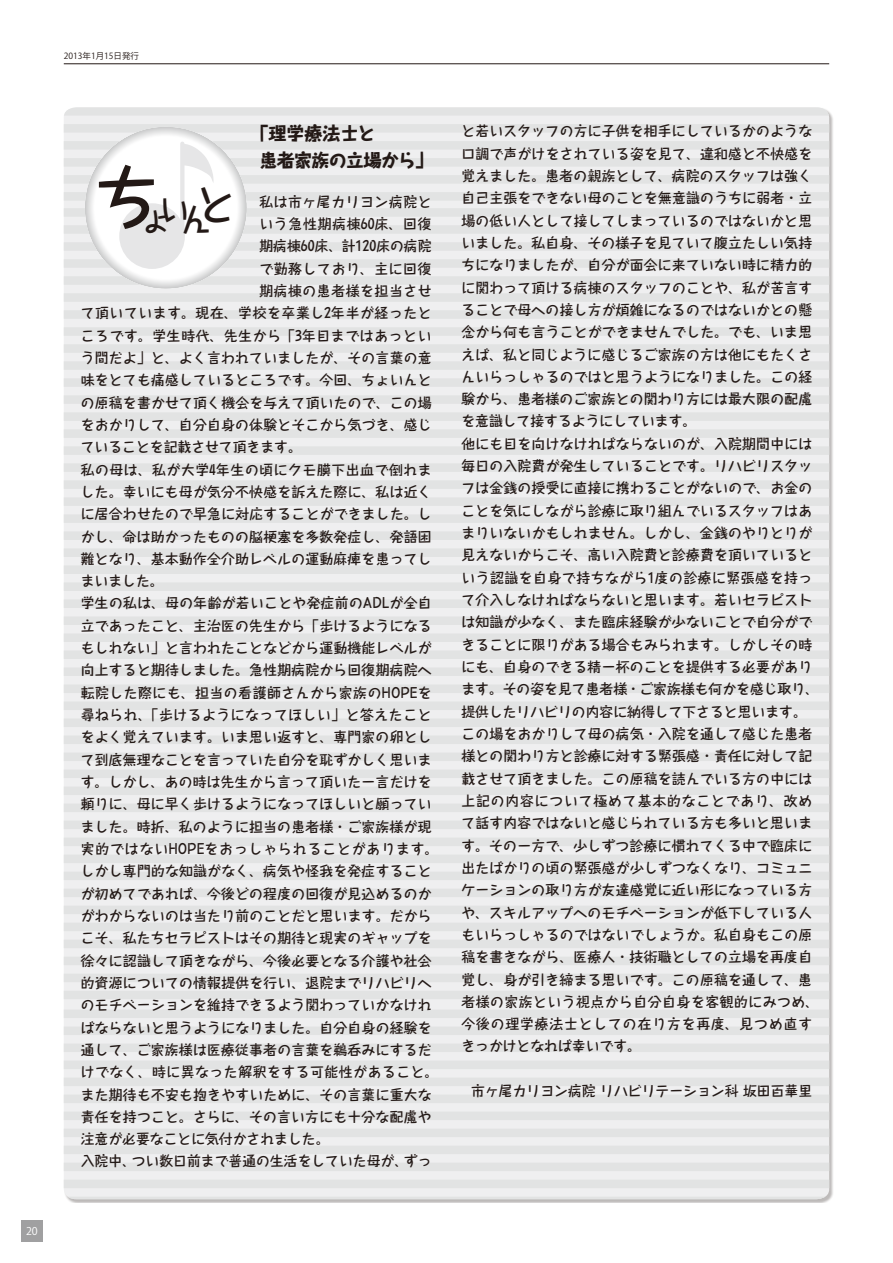
<style>
.page{position:relative;width:893px;height:1263px;background:#fff}
.page>*{position:absolute;margin:0;border:0;box-sizing:border-box;transform-origin:0 0}
.t1{font:67.05px "Taka Hand Std De Bold 90 msp RKSJ H";color:#231916}
.t2{font:800 18px/27.2px "Taka Hand Std";letter-spacing:-.04em;color:#231916}
.t3{font:700 13.8px/22.4px "Taka Hand Std De";letter-spacing:.015em;color:#231916}
.t4{font:700 13.8px "Taka Hand Std De";letter-spacing:.04em;color:#231916}
.t5{font:700 13.8px "Taka Hand Std De";letter-spacing:.045em;color:#231916}
.t6{font:700 13.8px "Taka Hand Std De";letter-spacing:.065em;color:#231916}
.t7{font:700 13.8px "Taka Hand Std De";letter-spacing:.055em;color:#231916}
.t8{font:10.65px "Koz Go Pro";color:#fff}
.t9{font:8.55px "Koz Go Pro";color:#231916}
.s1{font-size:30.75px}
.s2{font-size:40.95px}
</style>
<div class="page">
<div style="left:64px;top:116px;width:765px;height:1081px;background:#efeff0"></div>
<div style="left:64px;top:208px;width:765px;height:9px;background:#e2e3e3"></div>
<div style="left:64px;top:225px;width:765px;height:9px;background:#e2e3e3"></div>
<div style="left:64px;top:242px;width:765px;height:9px;background:#e2e3e3"></div>
<div style="left:64px;top:259px;width:765px;height:9px;background:#e2e3e3"></div>
<div style="left:64px;top:276px;width:765px;height:9px;background:#e2e3e3"></div>
<div style="left:64px;top:293px;width:765px;height:9px;background:#e2e3e3"></div>
<div style="left:64px;top:310px;width:765px;height:9px;background:#e2e3e3"></div>
<div style="left:64px;top:327px;width:765px;height:9px;background:#e2e3e3"></div>
<div style="left:64px;top:344px;width:765px;height:9px;background:#e2e3e3"></div>
<div style="left:64px;top:361px;width:765px;height:9px;background:#e2e3e3"></div>
<div style="left:64px;top:378px;width:765px;height:9px;background:#e2e3e3"></div>
<div style="left:64px;top:395px;width:765px;height:9px;background:#e2e3e3"></div>
<div style="left:64px;top:107px;width:765px;height:9px;background:#e2e3e3"></div>
<div style="left:64px;top:124px;width:765px;height:9px;background:#e2e3e3"></div>
<div style="left:64px;top:141px;width:765px;height:9px;background:#e2e3e3"></div>
<div style="left:64px;top:158px;width:765px;height:9px;background:#e2e3e3"></div>
<div style="left:64px;top:175px;width:765px;height:9px;background:#e2e3e3"></div>
<div style="left:64px;top:192px;width:765px;height:9px;background:#e2e3e3"></div>
<div style="left:64px;top:412px;width:765px;height:9px;background:#e2e3e3"></div>
<div style="left:64px;top:429px;width:765px;height:9px;background:#e2e3e3"></div>
<div style="left:64px;top:446px;width:765px;height:9px;background:#e2e3e3"></div>
<div style="left:64px;top:463px;width:765px;height:9px;background:#e2e3e3"></div>
<div style="left:64px;top:480px;width:765px;height:9px;background:#e2e3e3"></div>
<div style="left:64px;top:497px;width:765px;height:9px;background:#e2e3e3"></div>
<div style="left:64px;top:514px;width:765px;height:9px;background:#e2e3e3"></div>
<div style="left:64px;top:531px;width:765px;height:9px;background:#e2e3e3"></div>
<div style="left:64px;top:548px;width:765px;height:9px;background:#e2e3e3"></div>
<div style="left:64px;top:565px;width:765px;height:9px;background:#e2e3e3"></div>
<div style="left:64px;top:582px;width:765px;height:9px;background:#e2e3e3"></div>
<div style="left:64px;top:599px;width:765px;height:9px;background:#e2e3e3"></div>
<div style="left:64px;top:616px;width:765px;height:9px;background:#e2e3e3"></div>
<div style="left:64px;top:633px;width:765px;height:9px;background:#e2e3e3"></div>
<div style="left:64px;top:650px;width:765px;height:9px;background:#e2e3e3"></div>
<div style="left:64px;top:667px;width:765px;height:9px;background:#e2e3e3"></div>
<div style="left:64px;top:684px;width:765px;height:9px;background:#e2e3e3"></div>
<div style="left:64px;top:701px;width:765px;height:9px;background:#e2e3e3"></div>
<div style="left:64px;top:718px;width:765px;height:9px;background:#e2e3e3"></div>
<div style="left:64px;top:735px;width:765px;height:9px;background:#e2e3e3"></div>
<div style="left:64px;top:752px;width:765px;height:9px;background:#e2e3e3"></div>
<div style="left:64px;top:769px;width:765px;height:9px;background:#e2e3e3"></div>
<div style="left:64px;top:786px;width:765px;height:9px;background:#e2e3e3"></div>
<div style="left:64px;top:803px;width:765px;height:9px;background:#e2e3e3"></div>
<div style="left:64px;top:820px;width:765px;height:9px;background:#e2e3e3"></div>
<div style="left:64px;top:837px;width:765px;height:9px;background:#e2e3e3"></div>
<div style="left:64px;top:855px;width:765px;height:8px;background:#e2e3e3"></div>
<div style="left:64px;top:872px;width:765px;height:8px;background:#e2e3e3"></div>
<div style="left:64px;top:889px;width:765px;height:8px;background:#e2e3e3"></div>
<div style="left:64px;top:906px;width:765px;height:8px;background:#e2e3e3"></div>
<div style="left:64px;top:923px;width:765px;height:8px;background:#e2e3e3"></div>
<div style="left:64px;top:940px;width:765px;height:8px;background:#e2e3e3"></div>
<div style="left:64px;top:957px;width:765px;height:8px;background:#e2e3e3"></div>
<div style="left:64px;top:974px;width:765px;height:8px;background:#e2e3e3"></div>
<div style="left:64px;top:991px;width:765px;height:8px;background:#e2e3e3"></div>
<div style="left:64px;top:1009px;width:765px;height:9px;background:#e2e3e3"></div>
<div style="left:64px;top:1026px;width:765px;height:9px;background:#e2e3e3"></div>
<div style="left:64px;top:1043px;width:765px;height:9px;background:#e2e3e3"></div>
<div style="left:64px;top:1060px;width:765px;height:9px;background:#e2e3e3"></div>
<div style="left:64px;top:1077px;width:765px;height:9px;background:#e2e3e3"></div>
<div style="left:64px;top:1094px;width:765px;height:9px;background:#e2e3e3"></div>
<div style="left:64px;top:1111px;width:765px;height:9px;background:#e2e3e3"></div>
<div style="left:64px;top:1128px;width:765px;height:9px;background:#e2e3e3"></div>
<div style="left:64px;top:1145px;width:765px;height:9px;background:#e2e3e3"></div>
<div style="left:64px;top:1162px;width:765px;height:9px;background:#e2e3e3"></div>
<div style="left:64px;top:1180px;width:765px;height:8px;background:#e2e3e3"></div>
<hr style="left:64px;top:1197px;width:765px;height:2px;background:#e2e3e3">
<svg style="left:87px;top:129px;width:158px;height:158px"></svg>
<div style="left:21px;top:1220px;width:22px;height:22px;background:#a0a0a1"></div>
<hr style="left:64px;top:64px;width:765px;height:1px;background:#231916">
<p class="t8" style="left:26px;top:1224px;width:13px">20</p>
<p class="t9" style="left:64px;top:51px;width:77px">2013年1月15日発行</p>
<h2 class="t2" style="left:259px;top:118px;width:176px;text-indent:-9px">「理学療法士と<br>患者家族の立場から」</h2>
<p class="t4" style="left:259px;top:192px;width:174px">私は市ヶ尾カリヨン病院と</p>
<p class="t7" style="left:259px;top:214px;width:174px">いう急性期病棟60床、回復</p>
<p class="t3" style="left:259px;top:234px;width:174px">期病棟60床、計120床の病院</p>
<p class="t5" style="left:259px;top:259px;width:174px">で勤務しており、主に回復</p>
<p class="t4" style="left:259px;top:281px;width:174px">期病棟の患者様を担当させ</p>
<p class="t5" style="left:81px;top:303px;width:352px">て頂いています。現在、学校を卒業し2年半が経ったと</p>
<p class="t5" style="left:81px;top:326px;width:352px">ころです。学生時代、先生から「3年目まではあっとい</p>
<p class="t3" style="left:81px;top:345px;width:352px">う間だよ」と、よく言われていましたが、その言葉の意</p>
<p class="t3" style="left:81px;top:368px;width:352px">味をとても痛感しているところです。今回、ちょいんと</p>
<p class="t3" style="left:81px;top:390px;width:352px">の原稿を書かせて頂く機会を与えて頂いたので、この場</p>
<p class="t3" style="left:81px;top:412px;width:352px">をおかりして、自分自身の体験とそこから気づき、感じ</p>
<p class="t3" style="left:81px;top:435px;width:223px">ていることを記載させて頂きます。</p>
<p class="t4" style="left:81px;top:460px;width:352px">私の母は、私が大学4年生の頃にクモ膜下出血で倒れま</p>
<p class="t3" style="left:81px;top:479px;width:352px">した。幸いにも母が気分不快感を訴えた際に、私は近く</p>
<p class="t3" style="left:81px;top:501px;width:352px">に居合わせたので早急に対応することができました。し</p>
<p class="t3" style="left:81px;top:524px;width:352px">かし、命は助かったものの脳梗塞を多数発症し、発語困</p>
<p class="t3" style="left:81px;top:546px;width:352px">難となり、基本動作全介助レベルの運動麻痺を患ってし</p>
<p class="t3" style="left:81px;top:568px;width:84px">まいました。</p>
<p class="t3" style="left:81px;top:591px;width:352px">学生の私は、母の年齢が若いことや発症前のADLが全自</p>
<p class="t3" style="left:81px;top:613px;width:352px">立であったこと、主治医の先生から「歩けるようになる</p>
<p class="t3" style="left:81px;top:635px;width:352px">もしれない」と言われたことなどから運動機能レベルが</p>
<p class="t3" style="left:81px;top:658px;width:352px">向上すると期待しました。急性期病院から回復期病院へ</p>
<p class="t4" style="left:81px;top:683px;width:352px">転院した際にも、担当の看護師さんから家族のHOPEを</p>
<p class="t4" style="left:81px;top:705px;width:352px">尋ねられ、「歩けるようになってほしい」と答えたこと</p>
<p class="t3" style="left:81px;top:725px;width:352px">をよく覚えています。いま思い返すと、専門家の卵とし</p>
<p class="t3" style="left:81px;top:747px;width:352px">て到底無理なことを言っていた自分を恥ずかしく思いま</p>
<p class="t3" style="left:81px;top:769px;width:352px">す。しかし、あの時は先生から言って頂いた一言だけを</p>
<p class="t3" style="left:81px;top:792px;width:352px">頼りに、母に早く歩けるようになってほしいと願ってい</p>
<p class="t3" style="left:81px;top:814px;width:352px">ました。時折、私のように担当の患者様・ご家族様が現</p>
<p class="t6" style="left:81px;top:839px;width:359px">実的ではないHOPEをおっしゃられることがあります。</p>
<p class="t3" style="left:81px;top:859px;width:352px">しかし専門的な知識がなく、病気や怪我を発症すること</p>
<p class="t3" style="left:81px;top:881px;width:352px">が初めてであれば、今後どの程度の回復が見込めるのか</p>
<p class="t3" style="left:81px;top:903px;width:352px">がわからないのは当たり前のことだと思います。だから</p>
<p class="t3" style="left:81px;top:925px;width:352px">こそ、私たちセラピストはその期待と現実のギャップを</p>
<p class="t3" style="left:81px;top:948px;width:352px">徐々に認識して頂きながら、今後必要となる介護や社会</p>
<p class="t3" style="left:81px;top:970px;width:352px">的資源についての情報提供を行い、退院までリハビリへ</p>
<p class="t3" style="left:81px;top:992px;width:352px">のモチベーションを維持できるよう関わっていかなけれ</p>
<p class="t3" style="left:81px;top:1015px;width:352px">ばならないと思うようになりました。自分自身の経験を</p>
<p class="t3" style="left:81px;top:1037px;width:352px">通して、ご家族様は医療従事者の言葉を鵜呑みにするだ</p>
<p class="t4" style="left:81px;top:1062px;width:359px">けでなく、時に異なった解釈をする可能性があること。</p>
<p class="t3" style="left:81px;top:1082px;width:352px">また期待も不安も抱きやすいために、その言葉に重大な</p>
<p class="t3" style="left:81px;top:1104px;width:352px">責任を持つこと。さらに、その言い方にも十分な配慮や</p>
<p class="t3" style="left:81px;top:1126px;width:250px">注意が必要なことに気付かされました。</p>
<p class="t3" style="left:81px;top:1149px;width:352px">入院中、つい数日前まで普通の生活をしていた母が、ずっ</p>
<h1 class="t1" style="left:94px;top:150px;width:144px">ち<sub>ょ</sub><span class="s1">い</span><sub>ん</sub><span class="s2">と</span></h1>
<p class="t3" style="left:461px;top:119px;width:359px">と若いスタッフの方に子供を相手にしているかのような口調で声がけをされている姿を見て、違和感と不快感を覚えました。患者の親族として、病院のスタッフは強く自己主張をできない母のことを無意識のうちに弱者・立場の低い人として接してしまっているのではないかと思いました。私自身、その様子を見ていて腹立たしい気持ちになりましたが、自分が面会に来ていない時に精力的に関わって頂ける病棟のスタッフのことや、私が苦言することで母への接し方が煩雑になるのではないかとの懸念から何も言うことができませんでした。でも、いま思えば、私と同じように感じるご家族の方は他にもたくさんいらっしゃるのではと思うようになりました。この経験から、患者様のご家族との関わり方には最大限の配慮を意識して接するようにしています。<br>他にも目を向けなければならないのが、入院期間中には毎日の入院費が発生していることです。リハビリスタッフは金銭の授受に直接に携わることがないので、お金のことを気にしながら診療に取り組んでいるスタッフはあまりいないかもしれません。しかし、金銭のやりとりが見えないからこそ、高い入院費と診療費を頂いているという認識を自身で持ちながら1度の診療に緊張感を持って介入しなければならないと思います。若いセラピストは知識が少なく、また臨床経験が少ないことで自分ができることに限りがある場合もみられます。しかしその時にも、自身のできる精一杯のことを提供する必要があります。その姿を見て患者様・ご家族様も何かを感じ取り、提供したリハビリの内容に納得して下さると思います。この場をおかりして母の病気・入院を通して感じた患者様との関わり方と診療に対する緊張感・責任に対して記載させて頂きました。この原稿を読んでいる方の中には上記の内容について極めて基本的なことであり、改めて話す内容ではないと感じられている方も多いと思います。その一方で、少しずつ診療に慣れてくる中で臨床に出たばかりの頃の緊張感が少しずつなくなり、コミュニケーションの取り方が友達感覚に近い形になっている方や、スキルアップへのモチベーションが低下している人もいらっしゃるのではないでしょうか。私自身もこの原稿を書きながら、医療人・技術職としての立場を再度自覚し、身が引き締まる思いです。この原稿を通して、患者様の家族という視点から自分自身を客観的にみつめ、今後の理学療法士としての在り方を再度、見つめ直すきっかけとなれば幸いです。</p>
<p class="t3" style="left:471px;top:1078px;width:342px">市ヶ尾カリヨン病院 リハビリテーション科 坂田百華里</p>
</div>
